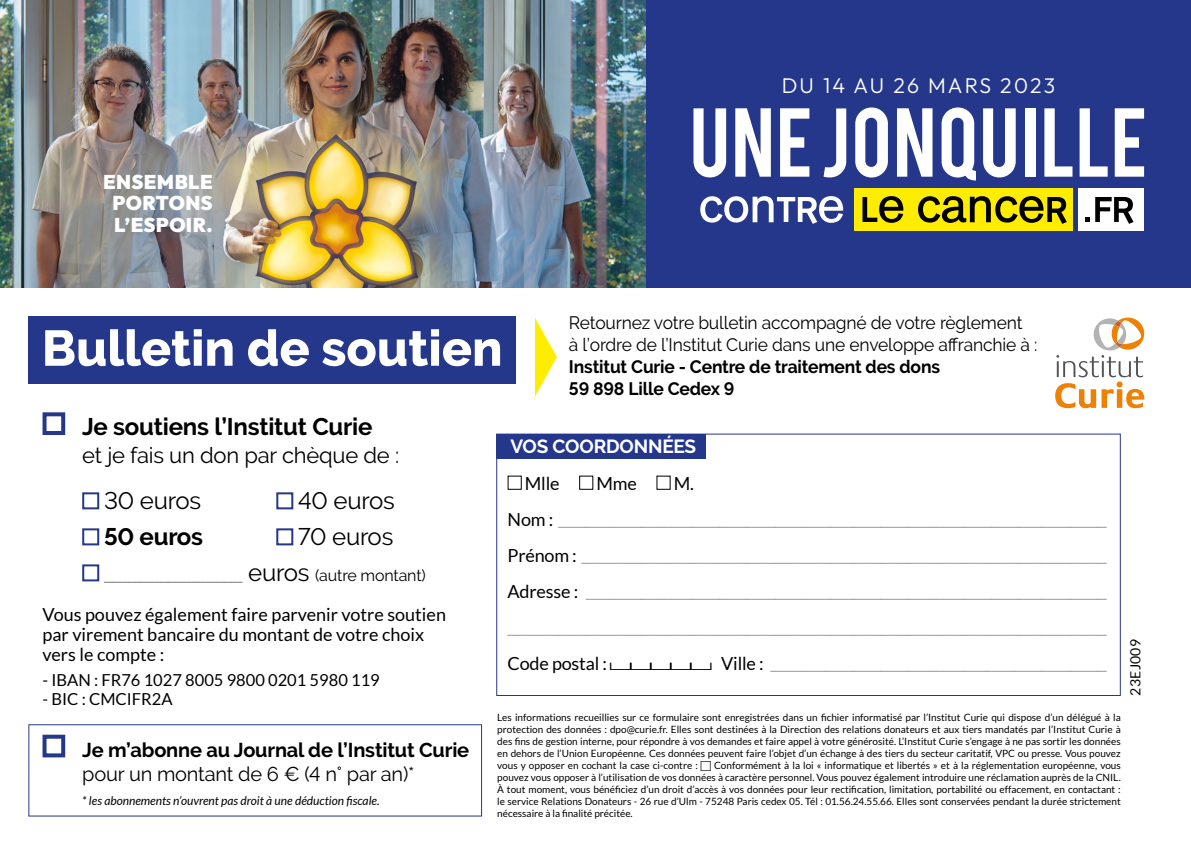
<style>
.page{position:relative;width:1191px;height:851px;background:#fff}
.page>*{position:absolute;margin:0;border:0;box-sizing:border-box;transform-origin:0 0}
.t1{font:800 50px "Raleway";color:#fff}
.t2{font:700 24px "Raleway";letter-spacing:-.01em;color:#000}
.t3{font:24px "Raleway";letter-spacing:-.01em;color:#000}
.t4{font:22px "Raleway";letter-spacing:-.01em;color:#000}
.t5{font:100 21.2px "Outfit";letter-spacing:.105em;color:#fff}
.t6{font:700 20px "Raleway";letter-spacing:-.01em;color:#000}
.t7{font:20px "Raleway";letter-spacing:-.01em;color:#000}
.t8{font:100 19.8px/21.2px "Outfit";letter-spacing:.02em;color:#fff;text-align:center}
.t9{font:700 19px "Raleway";letter-spacing:-.01em;color:#fff}
.t10{font:18px/20px "Lato";color:#000}
.t11{font:18px/22px "Raleway";letter-spacing:-.01em;color:#000}
.t12{font:700 18px/22px "Raleway";letter-spacing:-.01em;color:#000}
.t13{font:16.4px "Lato";color:#000}
.t14{font:14px "Lato";letter-spacing:.02em;color:#000}
.t15{font:12px "Lato";color:#87888a}
.t16{font:italic 12px "Lato";color:#000}
.t17{font:900 12px "Lato";color:#87888a}
.t18{font:10px/12px "Lato";color:#000;text-align:justify}
.s1{font-family:"Raleway";font-weight:400;font-size:24px;color:#000}
.s2{font-family:"Raleway";font-weight:400;font-size:16px;color:#000}
.s3{font-size:18px;color:#000}
.s4{font-family:"Peignes Tao Fonte";font-size:18px;color:#000}
</style>
<div class="page">
<img style="left:0;top:0;width:646px;height:288px">
<div style="left:496px;top:433px;width:624px;height:263px;border:1px solid #24378b"></div>
<div style="left:497px;top:434px;width:209px;height:24px;background:#24378b"></div>
<div style="left:28px;top:724px;width:454px;height:92px;border:1px solid #24378b"></div>
<div style="left:43px;top:734px;width:22px;height:23px;border:4px solid #24378b"></div>
<div style="left:579px;top:475px;width:14px;height:14px;border:1px solid #000"></div>
<div style="left:43px;top:412px;width:22px;height:23px;border:4px solid #24378b"></div>
<div style="left:82px;top:492px;width:17px;height:17px;border:2px solid #24378b"></div>
<div style="left:276px;top:492px;width:17px;height:17px;border:2px solid #24378b"></div>
<div style="left:82px;top:528px;width:17px;height:17px;border:2px solid #24378b"></div>
<div style="left:276px;top:528px;width:17px;height:17px;border:2px solid #24378b"></div>
<div style="left:82px;top:564px;width:17px;height:17px;border:2px solid #24378b"></div>
<svg style="left:534px;top:318px;width:23px;height:80px"></svg>
<div style="left:28px;top:316px;width:488px;height:67px;background:#24378b"></div>
<div style="left:646px;top:0;width:545px;height:288px;background:#24378b"></div>
<div style="left:854px;top:188px;width:219px;height:42px;background:#ffed00"></div>
<svg style="left:862px;top:196px;width:41px;height:27px"></svg>
<svg style="left:918px;top:196px;width:148px;height:28px"></svg>
<div style="left:1077px;top:188px;width:66px;height:42px;background:#fff"></div>
<svg style="left:1085px;top:197px;width:48px;height:27px"></svg>
<svg style="left:700px;top:196px;width:143px;height:28px"></svg>
<svg style="left:735px;top:108px;width:36px;height:69px"></svg>
<svg style="left:780px;top:108px;width:29px;height:69px"></svg>
<svg style="left:693px;top:108px;width:33px;height:69px"></svg>
<svg style="left:823px;top:108px;width:23px;height:69px"></svg>
<svg style="left:855px;top:107px;width:33px;height:70px"></svg>
<svg style="left:897px;top:108px;width:35px;height:69px"></svg>
<svg style="left:941px;top:107px;width:35px;height:73px"></svg>
<svg style="left:983px;top:108px;width:32px;height:69px"></svg>
<div style="left:1025px;top:108px;width:10px;height:69px;background:#fff"></div>
<svg style="left:1044px;top:108px;width:28px;height:69px"></svg>
<svg style="left:1079px;top:108px;width:28px;height:69px"></svg>
<svg style="left:1114px;top:108px;width:30px;height:69px"></svg>
<svg style="left:1055px;top:317px;width:90px;height:91px"></svg>
<h3 class="t8" style="left:103px;top:171px;width:111px">ENSEMBLE<br>PORTONS<br>L’ESPOIR.</h3>
<h3 class="t5" style="left:781px;top:74px;width:275px">DU 14 AU 26 MARS 2023</h3>
<h1 class="t1" style="left:42px;top:319px;width:462px">Bulletin de soutien</h1>
<h3 class="t11" style="left:569px;top:311px;width:470px">Retournez votre bulletin accompagné de votre règlement<br>à l’ordre de l’Institut Curie dans une enveloppe affranchie à :</h3>
<h3 class="t12" style="left:569px;top:355px;width:372px">Institut Curie - Centre de traitement des dons<br>59 898 Lille Cedex 9</h3>
<h2 class="t2" style="left:82px;top:413px;width:292px">Je soutiens l’Institut Curie</h2>
<h3 class="t4" style="left:82px;top:442px;width:318px">et je fais un don par chèque de :</h3>
<h2 class="t3" style="left:104px;top:487px;width:98px">30 euros</h2>
<h2 class="t3" style="left:298px;top:487px;width:98px">40 euros</h2>
<h2 class="t2" style="left:104px;top:523px;width:100px">50 euros</h2>
<h2 class="t3" style="left:298px;top:523px;width:97px">70 euros</h2>
<p class="t17" style="left:104px;top:570px;width:323px">______________________________ <span class="s1">euros</span> <span class="s2">(autre montant)</span></p>
<h3 class="t10" style="left:43px;top:604px;width:405px">Vous pouvez également faire parvenir votre soutien par virement bancaire du montant de votre choix vers le compte :</h3>
<h3 class="t13" style="left:43px;top:670px;width:339px">- IBAN : FR76 1027 8005 9800 0201 5980 119</h3>
<h3 class="t13" style="left:43px;top:689px;width:132px">- BIC : CMCIFR2A</h3>
<h3 class="t6" style="left:82px;top:738px;width:388px">Je m’abonne au Journal de l’Institut Curie</h3>
<h3 class="t7" style="left:82px;top:762px;width:334px">pour un montant de 6 € (4 n° par an)*</h3>
<p class="t16" style="left:82px;top:793px;width:299px">* les abonnements n’ouvrent pas droit à une déduction fiscale.</p>
<h3 class="t9" style="left:510px;top:435px;width:187px">VOS COORDONNÉES</h3>
<h3 class="t10" style="left:525px;top:473px;width:36px">Mlle</h3>
<h3 class="t10" style="left:596px;top:473px;width:42px">Mme</h3>
<h3 class="t10" style="left:674px;top:473px;width:22px">M.</h3>
<p class="t15" style="left:507px;top:514px;width:601px"><span class="s3">Nom :</span> _______________________________________________________________________________________________________________________</p>
<p class="t15" style="left:507px;top:550px;width:601px"><span class="s3">Prénom :</span> __________________________________________________________________________________________________________________</p>
<p class="t15" style="left:507px;top:586px;width:601px"><span class="s3">Adresse :</span> _________________________________________________________________________________________________________________</p>
<p class="t15" style="left:507px;top:622px;width:601px">__________________________________________________________________________________________________________________________________</p>
<p class="t15" style="left:507px;top:658px;width:601px"><span class="s3">Code postal :</span> <span class="s4">nnnnn</span> <span class="s3">Ville :</span> _________________________________________________________________________</p>
<p class="t18" style="left:497px;top:711px;width:625px">Les informations recueillies sur ce formulaire sont enregistrées dans un fichier informatisé par l’Institut Curie qui dispose d’un délégué à la protection des données : dpo@curie.fr. Elles sont destinées à la Direction des relations donateurs et aux tiers mandatés par l’Institut Curie à des fins de gestion interne, pour répondre à vos demandes et faire appel à votre générosité. L’Institut Curie s’engage à ne pas sortir les données en dehors de l’Union Européenne. Ces données peuvent faire l’objet d’un échange à des tiers du secteur caritatif, VPC ou presse. Vous pouvez vous y opposer en cochant la case ci-contre :</p>
<p class="t18" style="left:497px;top:759px;width:625px;text-indent:217px">Conformément à la loi « informatique et libertés » et à la réglementation européenne, vous pouvez vous opposer à l’utilisation de vos données à caractère personnel. Vous pouvez également introduire une réclamation auprès de la CNIL.<br>À tout moment, vous bénéficiez d’un droit d’accès à vos données pour leur rectification, limitation, portabilité ou effacement, en contactant : le service Relations Donateurs - 26 rue d’Ulm - 75248 Paris cedex 05. Tél : 01.56.24.55.66. Elles sont conservées pendant la durée strictement nécessaire à la finalité précitée.</p>
<h3 class="t14" style="left:1127px;top:695px;width:58px;rotate:-90deg">23EJ009</h3>
</div>
